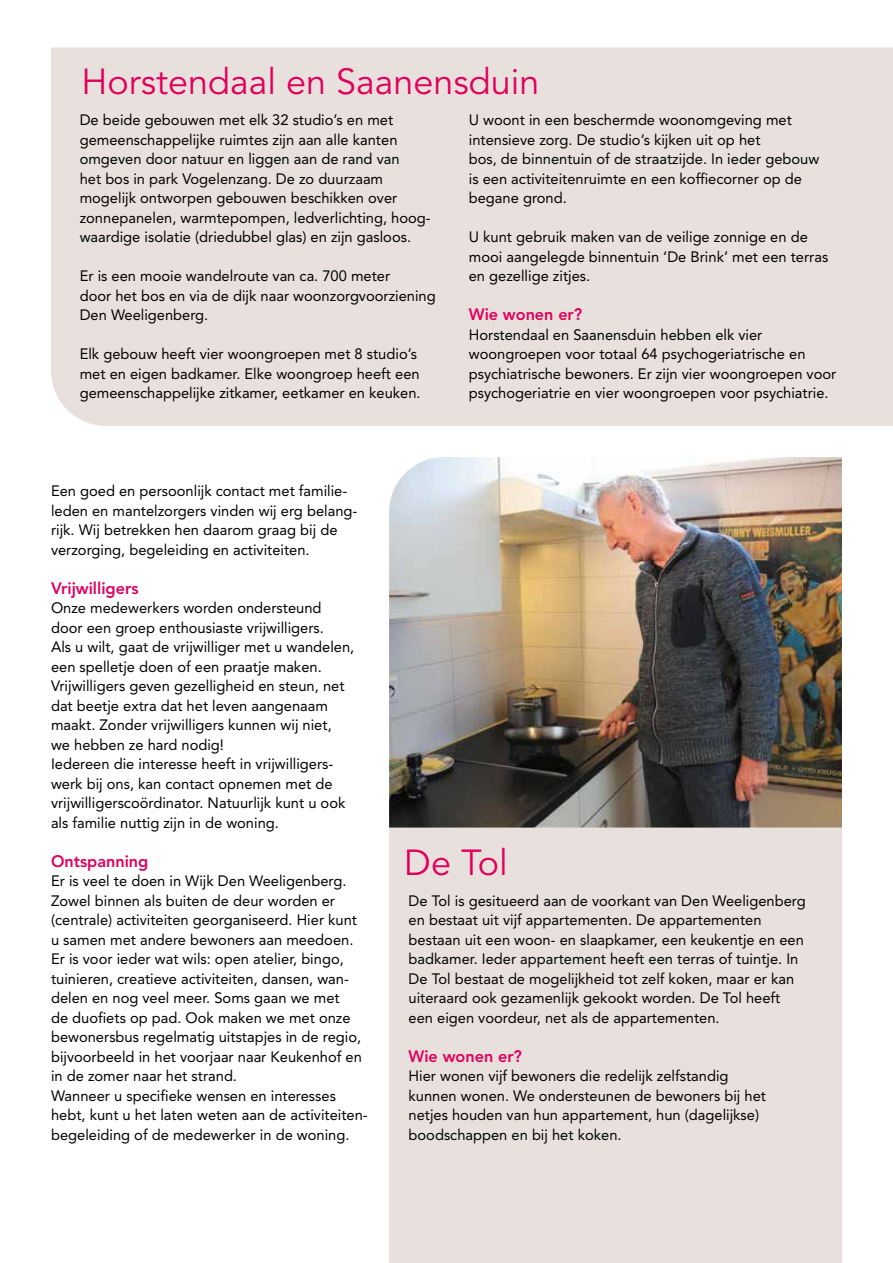
<style>
.page{position:relative;width:893px;height:1263px;background:#fff}
.page>*{position:absolute;margin:0;border:0;box-sizing:border-box;transform-origin:0 0}
.t1{font:36px "Avenir LT Std";color:#e0005b}
.t2{font:800 16.5px "Avenir LT Std";color:#e0005b}
.t3{font:15px/19.5px "Avenir LT Std";color:#000}
</style>
<div class="page">
<div style="left:389px;top:828px;width:453px;height:435px;background:#e8e0dd"></div>
<div style="left:51px;top:48px;width:842px;height:378px;background:#e8e0dd"></div>
<img style="left:389px;top:457px;width:453px;height:371px">
<h1 class="t1" style="left:81px;top:61px;width:460px">Horstendaal en Saanensduin</h1>
<p class="t3" style="left:80px;top:110px;width:353px">De beide gebouwen met elk 32 studio’s en met gemeenschappelijke ruimtes zijn aan alle kanten omgeven door natuur en liggen aan de rand van<br>het bos in park Vogelenzang. De zo duurzaam mogelijk ontworpen gebouwen beschikken over zonnepanelen, warmtepompen, ledverlichting, hoog&shy;waardige isolatie (driedubbel glas) en zijn gasloos.</p>
<p class="t3" style="left:80px;top:266px;width:358px">Er is een mooie wandelroute van ca. 700 meter<br>door het bos en via de dijk naar woonzorgvoorziening<br>Den Weeligenberg.</p>
<p class="t3" style="left:80px;top:344px;width:342px">Elk gebouw heeft vier woongroepen met 8 studio’s met en eigen badkamer. Elke woongroep heeft een gemeenschappelijke zitkamer, eetkamer en keuken.</p>
<p class="t3" style="left:469px;top:110px;width:352px">U woont in een beschermde woonomgeving met intensieve zorg. De studio’s kijken uit op het<br>bos, de binnentuin of de straatzijde. In ieder gebouw is een activiteitenruimte en een koffiecorner op de begane grond.</p>
<p class="t3" style="left:469px;top:227px;width:361px">U kunt gebruik maken van de veilige zonnige en de mooi aangelegde binnentuin ‘De Brink’ met een terras en gezellige zitjes.</p>
<p class="t2" style="left:469px;top:305px;width:115px">Wie wonen er?</p>
<p class="t3" style="left:469px;top:325px;width:369px">Horstendaal en Saanensduin hebben elk vier woongroepen voor totaal 64 psychogeriatrische en psychiatrische bewoners. Er zijn vier woongroepen voor psychogeriatrie en vier woongroepen voor psychiatrie.</p>
<p class="t3" style="left:51px;top:481px;width:308px">Een goed en persoonlijk contact met familie&shy;leden en mantelzorgers vinden wij erg belang&shy;rijk. Wij betrekken hen daarom graag bij de verzorging, begeleiding en activiteiten.</p>
<p class="t2" style="left:51px;top:578px;width:89px">Vrijwilligers</p>
<p class="t3" style="left:51px;top:598px;width:305px">Onze medewerkers worden ondersteund door een groep enthousiaste vrijwilligers.<br>Als u wilt, gaat de vrijwilliger met u wandelen, een spelletje doen of een praatje maken.<br>Vrijwilligers geven gezelligheid en steun, net dat beetje extra dat het leven aangenaam maakt. Zonder vrijwilligers kunnen wij niet, we hebben ze hard nodig!<br>Iedereen die interesse heeft in vrijwilligers&shy;werk bij ons, kan contact opnemen met de vrijwilligerscoördinator. Natuurlijk kunt u ook als familie nuttig zijn in de woning.</p>
<p class="t2" style="left:51px;top:851px;width:99px">Ontspanning</p>
<p class="t3" style="left:51px;top:871px;width:318px">Er is veel te doen in Wijk Den Weeligenberg.<br>Zowel binnen als buiten de deur worden er (centrale) activiteiten georganiseerd. Hier kunt u samen met andere bewoners aan meedoen.<br>Er is voor ieder wat wils: open atelier, bingo, tuinieren, creatieve activiteiten, dansen, wan&shy;delen en nog veel meer. Soms gaan we met<br>de duofiets op pad. Ook maken we met onze bewonersbus regelmatig uitstapjes in de regio, bijvoorbeeld in het voorjaar naar Keukenhof en in de zomer naar het strand.<br>Wanneer u specifieke wensen en interesses hebt, kunt u het laten weten aan de activiteiten&shy;begeleiding of de medewerker in de woning.</p>
<h1 class="t1" style="left:404px;top:842px;width:105px">De Tol</h1>
<p class="t3" style="left:409px;top:891px;width:399px">De Tol is gesitueerd aan de voorkant van Den Weeligenberg en bestaat uit vijf appartementen. De appartementen bestaan uit een woon- en slaapkamer, een keukentje en een badkamer. Ieder appartement heeft een terras of tuintje. In De Tol bestaat de mogelijkheid tot zelf koken, maar er kan uiteraard ook gezamenlijk gekookt worden. De Tol heeft een eigen voordeur, net als de appartementen.</p>
<p class="t2" style="left:409px;top:1046px;width:115px">Wie wonen er?</p>
<p class="t3" style="left:409px;top:1066px;width:359px">Hier wonen vijf bewoners die redelijk zelfstandig kunnen wonen. We ondersteunen de bewoners bij het netjes houden van hun appartement, hun (dagelijkse) boodschappen en bij het koken.</p>
</div>
